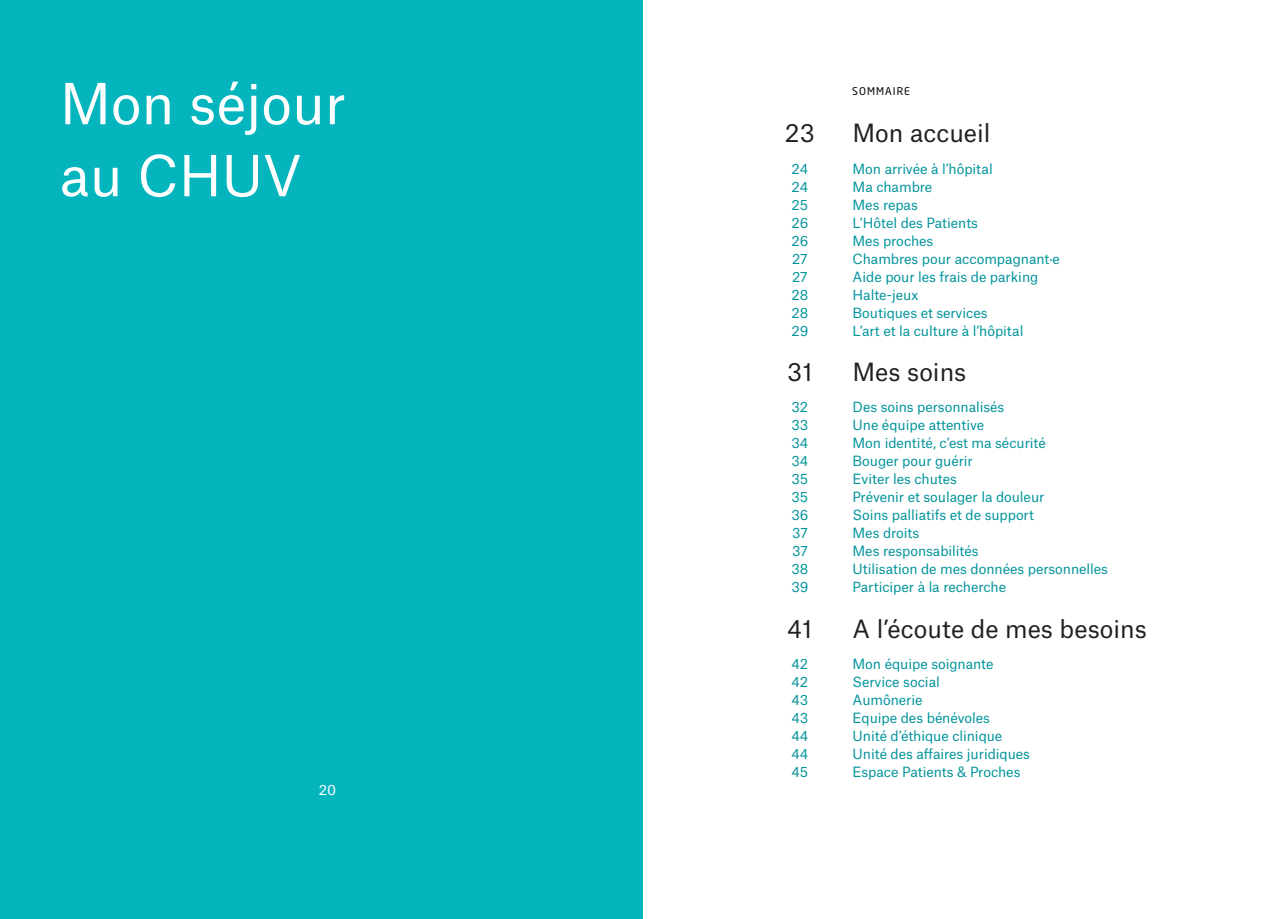
<style>
.page{position:relative;width:1285px;height:919px;background:#fff}
.page>*{position:absolute;margin:0;border:0;box-sizing:border-box;transform-origin:0 0}
.t1{font:54px/72px "Atlas Grotesk";color:#fff}
.t2{font:24px "Atlas Grotesk";color:#231f20}
.t3{font:13.5px/18px "Atlas Grotesk";letter-spacing:-.005em;color:#02949b;text-align:justify}
.t4{font:13.5px "Atlas Grotesk";color:#fff}
.t5{font:10.5px "Neo Sans Std";letter-spacing:.1em;color:#000}
</style>
<div class="page">
<div style="left:0;top:0;width:642px;height:918px;background:#05b5bd"></div>
<h1 class="t1" style="left:60px;top:62px;width:287px">Mon séjour au CHUV</h1>
<p class="t4" style="left:319px;top:778px;width:19px">20</p>
<h2 class="t2" style="left:784px;top:114px;width:31px">23</h2>
<p class="t3" style="left:791px;top:158px;width:18px">24<br>24<br>25<br>26<br>26<br>27<br>27<br>28<br>28<br>29</p>
<h2 class="t2" style="left:787px;top:352px;width:27px">31</h2>
<p class="t3" style="left:791px;top:397px;width:19px">32<br>33<br>34<br>34<br>35<br>35<br>36<br>37<br>37<br>38<br>39</p>
<h2 class="t2" style="left:787px;top:609px;width:27px">41</h2>
<p class="t3" style="left:791px;top:653px;width:18px">42<br>42<br>43<br>43<br>44<br>44<br>45</p>
<p class="t5" style="left:852px;top:85px;width:59px">SOMMAIRE</p>
<h2 class="t2" style="left:852px;top:114px;width:139px">Mon accueil</h2>
<p class="t3" style="left:852px;top:158px;width:209px;text-align:left">Mon arrivée à l’hôpital<br>Ma chambre<br>Mes repas<br>L’Hôtel des Patients<br>Mes proches<br>Chambres pour accompagnant.e<br>Aide pour les frais de parking<br>Halte-jeux<br>Boutiques et services<br>L’art et la culture à l’hôpital</p>
<h2 class="t2" style="left:852px;top:352px;width:115px">Mes soins</h2>
<p class="t3" style="left:852px;top:397px;width:257px;text-align:left">Des soins personnalisés<br>Une équipe attentive<br>Mon identité, c’est ma sécurité<br>Bouger pour guérir<br>Eviter les chutes<br>Prévenir et soulager la douleur<br>Soins palliatifs et de support<br>Mes droits<br>Mes responsabilités<br>Utilisation de mes données personnelles<br>Participer à la recherche</p>
<h2 class="t2" style="left:852px;top:609px;width:296px">A l’écoute de mes besoins</h2>
<p class="t3" style="left:852px;top:653px;width:179px;text-align:left">Mon équipe soignante<br>Service social<br>Aumônerie<br>Equipe des bénévoles<br>Unité d’éthique clinique<br>Unité des affaires juridiques<br>Espace Patients &amp; Proches</p>
</div>
